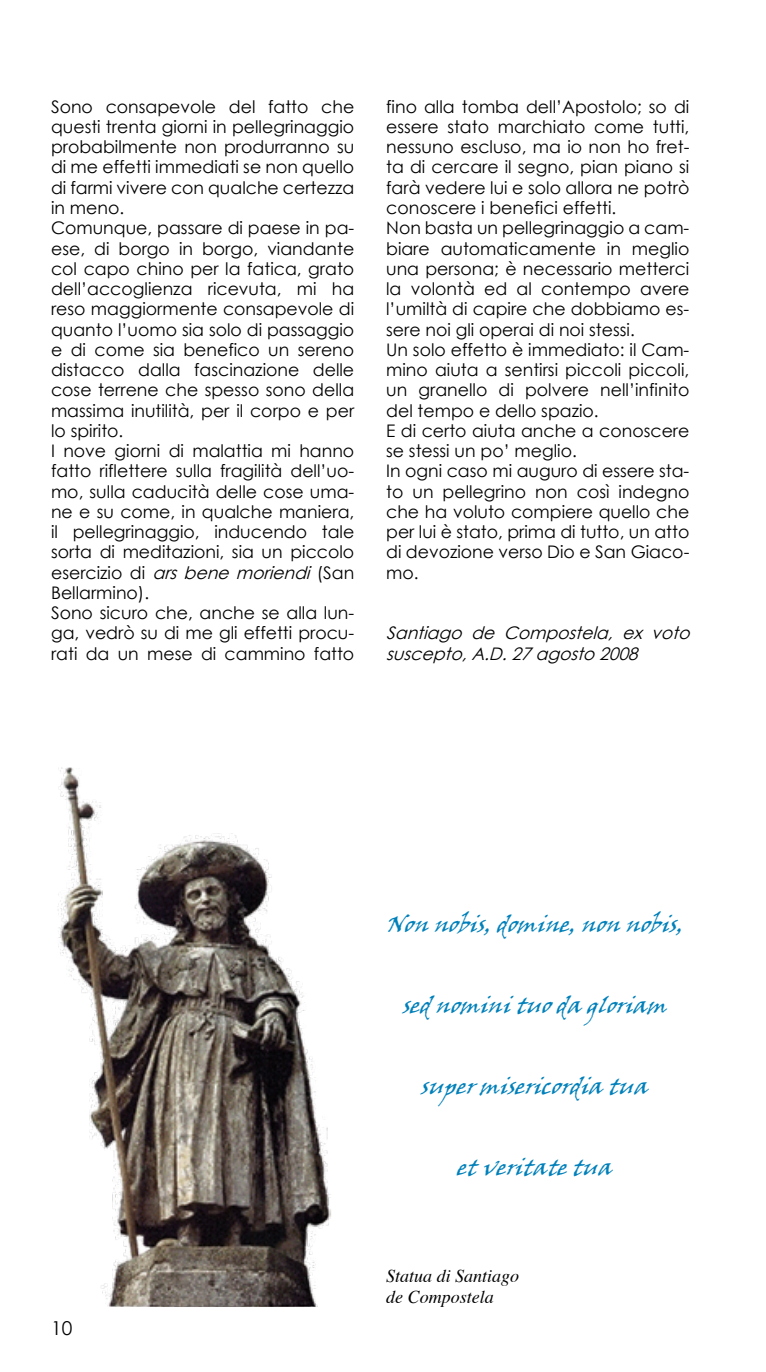
<style>
.page{position:relative;width:766px;height:1372px;background:#fff}
.page>*{position:absolute;margin:0;border:0;box-sizing:border-box;transform-origin:0 0}
.t1{font:italic 22.5px "Viner Hand ITC";color:#0080ba}
.t2{font:19.12px "Century Gothic";color:#000}
.t3{font:italic 18px/21.6px "Times";color:#000}
.t4{font:17.32px/20.2px "Century Gothic";color:#000}
.t5{font:italic 17.32px/20.2px "Century Gothic";color:#000}
.s1{font-style:italic}
</style>
<div class="page">
<img style="left:57px;top:767px;width:274px;height:539px">
<p class="t4" style="left:51px;top:96px;width:305px">Sono consapevole del fatto che questi trenta giorni in pellegrinaggio probabilmente non produrranno su di me effetti immediati se non quello di farmi vivere con qualche certezza in meno.<br>Comunque, passare di paese in pa&shy;ese, di borgo in borgo, viandante col capo chino per la fatica, grato dell’accoglienza ricevuta, mi ha reso maggiormente consapevole di quanto l’uomo sia solo di passaggio e di come sia benefico un sereno distacco dalla fascinazione delle cose terrene che spesso sono della massima inutilità, per il corpo e per lo spirito.<br>I nove giorni di malattia mi hanno fatto riflettere sulla fragilità dell’uo&shy;mo, sulla caducità delle cose uma&shy;ne e su come, in qualche maniera, il pellegrinaggio, inducendo tale sorta di meditazioni, sia un piccolo e s e rc i z i o d i <span class="s1">ars bene moriendi</span> ( S a n<br>Bellarmino).<br>Sono sicuro che, anche se alla lun&shy;ga, vedrò su di me gli effetti procu&shy;rati da un mese di cammino fatto</p>
<p class="t4" style="left:386px;top:96px;width:305px">fino alla tomba dell’Apostolo; so di essere stato marchiato come tutti, nessuno escluso, ma io non ho fret&shy;ta di cercare il segno, pian piano si farà vedere lui e solo allora ne potrò conoscere i benefici effetti.<br>Non basta un pellegrinaggio a cam&shy;biare automaticamente in meglio una persona; è necessario metterci la volontà ed al contempo avere l’umiltà di capire che dobbiamo es&shy;sere noi gli operai di noi stessi.<br>Un solo effetto è immediato: il Cam&shy;mino aiuta a sentirsi piccoli piccoli, un granello di polvere nell’infinito del tempo e dello spazio.<br>E di certo aiuta anche a conoscere se stessi un po’ meglio.<br>In ogni caso mi auguro di essere sta&shy;to un pellegrino non così indegno che ha voluto compiere quello che per lui è stato, prima di tutto, un atto di devozione verso Dio e San Giaco&shy;mo.</p>
<p class="t5" style="left:386px;top:622px;width:310px">Santiago de Compostela, ex voto suscepto,A.D.27agosto 2008</p>
<p class="t1" style="left:386px;top:910px;width:308px">Nonnobis,domine,nonnobis,</p>
<p class="t1" style="left:402px;top:991px;width:275px">sednominituodagloriam</p>
<p class="t1" style="left:421px;top:1072px;width:238px">supermisericordiatua</p>
<p class="t1" style="left:457px;top:1153px;width:166px">etveritatetua</p>
<p class="t2" style="left:51px;top:1316px;width:23px">10</p>
<p class="t3" style="left:386px;top:1263px;width:135px">Statua di Santiago de Compostela</p>
</div>
